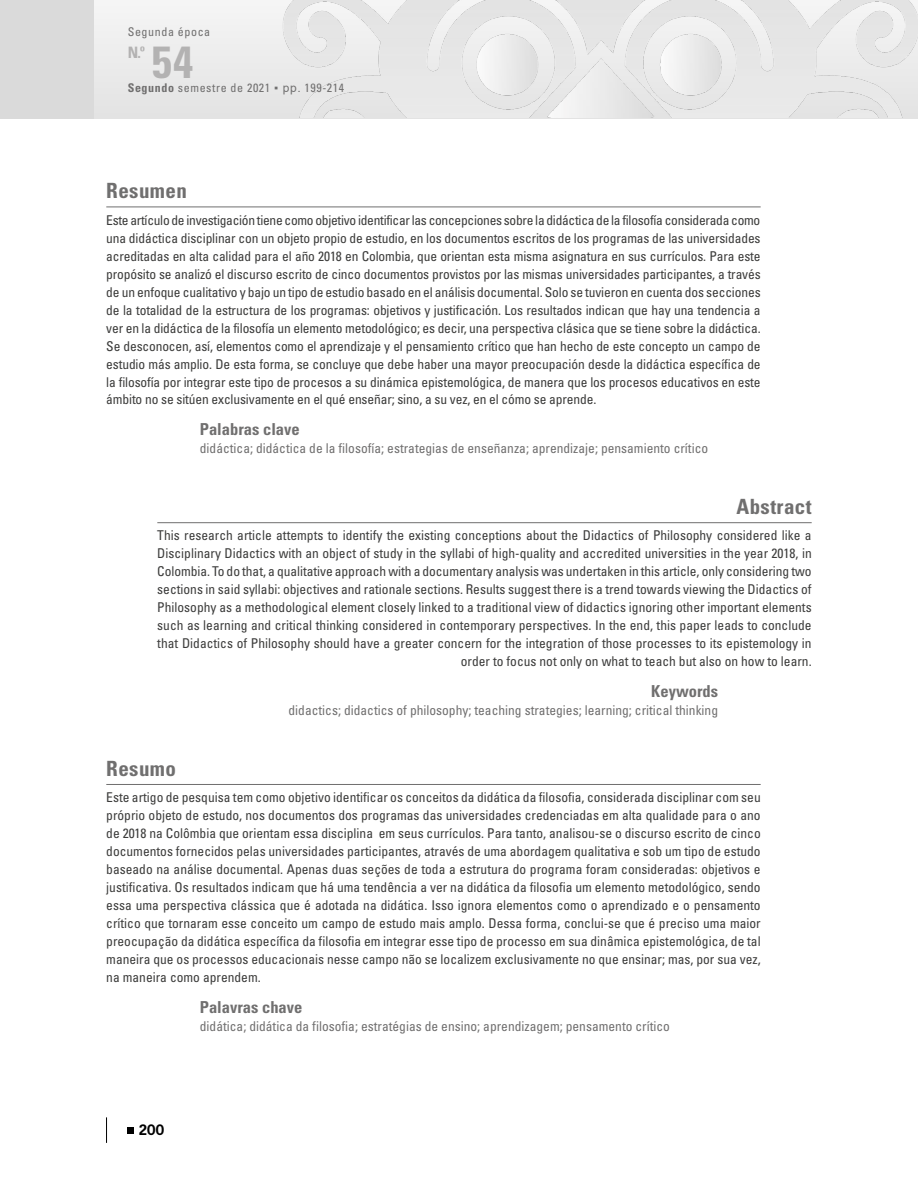
<style>
.page{position:relative;width:918px;height:1188px;background:#fff}
.page>*{position:absolute;margin:0;border:0;box-sizing:border-box;transform-origin:0 0}
.t1{font:700 condensed 45px "Univers LT Std";color:#b3b2b2}
.t2{font:700 condensed 21px "Univers LT Std";letter-spacing:.02em;color:#706f6f}
.t3{font:700 condensed 16.5px "Univers LT Std";color:#706f6f}
.t4{font:700 condensed 15.75px "Univers LT Std";color:#b3b2b2}
.t5{font:condensed 13.5px/18px "Univers LT Std";color:#3c3c3b;text-align:justify}
.t6{font:condensed 13.5px "Univers LT Std";color:#706f6f}
.t7{font:700 13.5px "News Gothic Std";color:#000}
.t8{font:condensed 12px "Univers LT Std";letter-spacing:.05em;color:#706f6f}
.s1{font-weight:700}
.s2{font-family:"Arial";font-stretch:normal}
</style>
<div class="page">
<div style="left:94px;top:0;width:824px;height:119px;background:#ececec"></div>
<img style="left:283px;top:0;width:635px;height:118px">
<svg style="left:128px;top:1128px;width:6px;height:6px"></svg>
<svg style="left:106px;top:1117px;width:1px;height:26px"></svg>
<div style="left:0;top:0;width:94px;height:119px;background:#dadada"></div>
<hr style="left:106px;top:207px;width:655px;height:1px;background:#706f6f">
<hr style="left:157px;top:522px;width:655px;height:1px;background:#706f6f">
<hr style="left:106px;top:784px;width:655px;height:1px;background:#706f6f">
<p class="t8" style="left:128px;top:24px;width:84px">Segunda época</p>
<p class="t4" style="left:128px;top:43px;width:19px">N.º</p>
<h1 class="t1" style="left:152px;top:34px;width:43px">54</h1>
<p class="t8" style="left:128px;top:80px;width:218px"><span class="s1">Segundo</span> semestre de 2021 <span class="s2">▪ pp.</span> 199-214</p>
<h2 class="t2" style="left:106px;top:178px;width:82px">Resumen</h2>
<p class="t5" style="left:106px;top:211px;width:656px">Este artículo de investigación tiene como objetivo identificar las concepciones sobre la didáctica de la filosofía considerada como una didáctica disciplinar con un objeto propio de estudio, en los documentos escritos de los programas de las universidades acreditadas en alta calidad para el año 2018 en Colombia, que orientan esta misma asignatura en sus currículos. Para este propósito se analizó el discurso escrito de cinco documentos provistos por las mismas universidades participantes, a través de un enfoque cualitativo y bajo un tipo de estudio basado en el análisis documental. Solo se tuvieron en cuenta dos secciones de la totalidad de la estructura de los programas: objetivos y justificación. Los resultados indican que hay una tendencia a ver en la didáctica de la filosofía un elemento metodológico; es decir, una perspectiva clásica que se tiene sobre la didáctica.<br>Se desconocen, así, elementos como el aprendizaje y el pensamiento crítico que han hecho de este concepto un campo de estudio más amplio. De esta forma, se concluye que debe haber una mayor preocupación desde la didáctica específica de la filosofía por integrar este tipo de procesos a su dinámica epistemológica, de manera que los procesos educativos en este ámbito no se sitúen exclusivamente en el qué enseñar; sino, a su vez, en el cómo se aprende.</p>
<p class="t3" style="left:200px;top:419px;width:101px">Palabras clave</p>
<p class="t6" style="left:200px;top:440px;width:510px">didáctica; didáctica de la filosofía; estrategias de enseñanza; aprendizaje; pensamiento crítico</p>
<h2 class="t2" style="left:736px;top:493px;width:77px">Abstract</h2>
<p class="t5" style="left:157px;top:526px;width:656px;text-align:right">This research article attempts to identify the existing conceptions about the Didactics of Philosophy considered like a Disciplinary Didactics with an object of study in the syllabi of high-quality and accredited universities in the year 2018, in Colombia. To do that, a qualitative approach with a documentary analysis was undertaken in this article, only considering two sections in said syllabi: objectives and rationale sections. Results suggest there is a trend towards viewing the Didactics of Philosophy as a methodological element closely linked to a traditional view of didactics ignoring other important elements such as learning and critical thinking considered in contemporary perspectives. In the end, this paper leads to conclude that Didactics of Philosophy should have a greater concern for the integration of those processes to its epistemology in order to focus not only on what to teach but also on how to learn.</p>
<p class="t3" style="left:651px;top:681px;width:68px">Keywords</p>
<p class="t6" style="left:289px;top:702px;width:431px">didactics; didactics of philosophy; teaching strategies; learning; critical thinking</p>
<h2 class="t2" style="left:106px;top:755px;width:71px">Resumo</h2>
<p class="t5" style="left:106px;top:788px;width:656px">Este artigo de pesquisa tem como objetivo identificar os conceitos da didática da filosofia, considerada disciplinar com seu próprio objeto de estudo, nos documentos dos programas das universidades credenciadas em alta qualidade para o ano de 2018 na Colômbia que orientam essa disciplina em seus currículos. Para tanto, analisou-se o discurso escrito de cinco documentos fornecidos pelas universidades participantes, através de uma abordagem qualitativa e sob um tipo de estudo baseado na análise documental. Apenas duas seções de toda a estrutura do programa foram consideradas: objetivos e justificativa. Os resultados indicam que há uma tendência a ver na didática da filosofia um elemento metodológico, sendo essa uma perspectiva clássica que é adotada na didática. Isso ignora elementos como o aprendizado e o pensamento crítico que tornaram esse conceito um campo de estudo mais amplo. Dessa forma, conclui-se que é preciso uma maior preocupação da didática específica da filosofia em integrar esse tipo de processo em sua dinâmica epistemológica, de tal maneira que os processos educacionais nesse campo não se localizem exclusivamente no que ensinar; mas, por sua vez, na maneira como aprendem.</p>
<p class="t3" style="left:200px;top:997px;width:104px">Palavras chave</p>
<p class="t6" style="left:200px;top:1018px;width:472px">didática; didática da filosofia; estratégias de ensino; aprendizagem; pensamento crítico</p>
<p class="t7" style="left:139px;top:1121px;width:27px">200</p>
</div>
